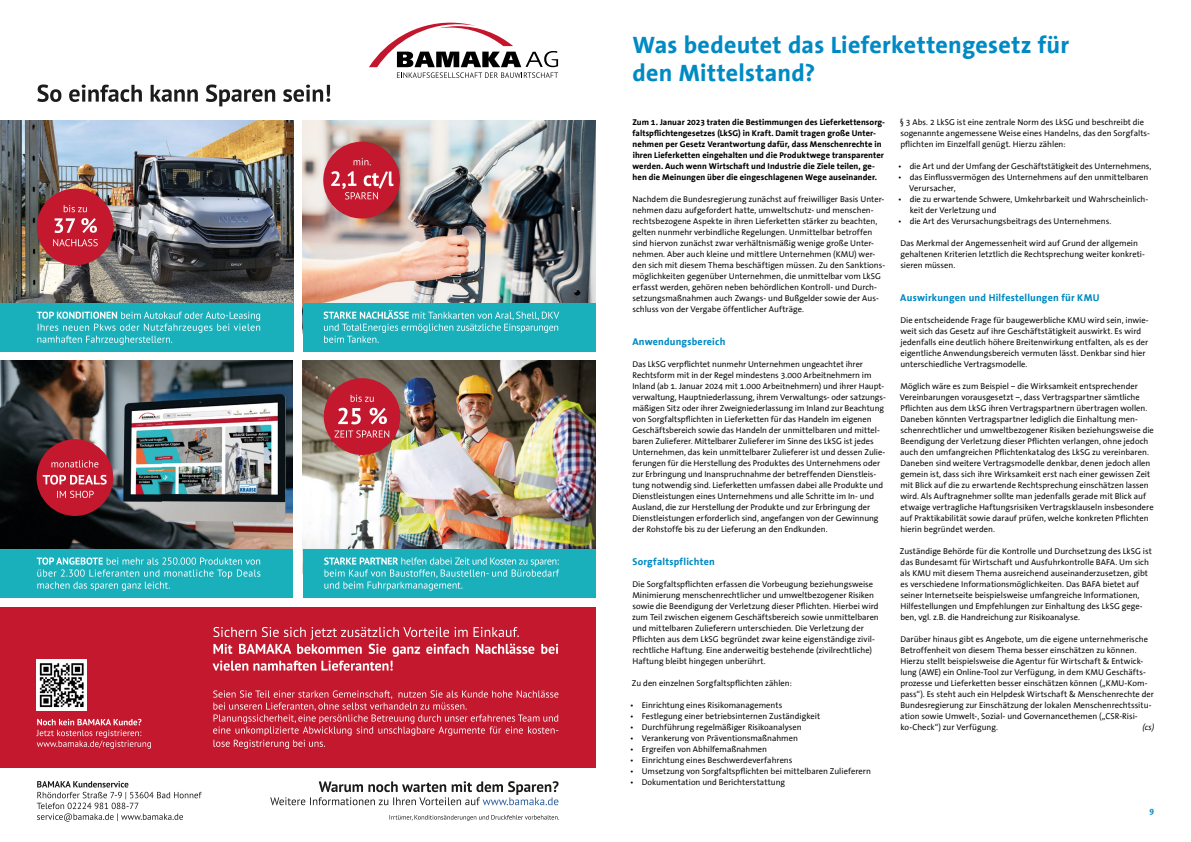
<style>
.page{position:relative;width:1191px;height:842px;background:#fff}
.page>*{position:absolute;margin:0;border:0;box-sizing:border-box;transform-origin:0 0}
.t1{font:700 24px/27.5px "The Sans Office";letter-spacing:.01em;color:#008ac4}
.t2{font:700 10px "The Sans Office";letter-spacing:.02em;color:#008ac4}
.t3{font:8.5px/11px "The Sans Office";color:#000}
.t4{font:700 8.5px/11px "The Sans Office";letter-spacing:.01em;color:#000}
.t5{font:italic 8.5px "The Sans Office";color:#000}
.t6{font:700 8.5px "The Sans Office";color:#008ac4}
</style>
<div class="page">
<img style="left:0;top:120px;width:293px;height:183px">
<img style="left:303px;top:120px;width:292px;height:183px">
<img style="left:0;top:360px;width:293px;height:189px">
<div style="left:0;top:607px;width:595px;height:160px;background:#c3182d"></div>
<svg style="left:369px;top:23px;width:189px;height:55px"></svg>
<svg style="left:37px;top:84px;width:293px;height:22px"></svg>
<svg style="left:37px;top:781px;width:165px;height:41px"></svg>
<svg style="left:389px;top:815px;width:170px;height:6px"></svg>
<svg style="left:213px;top:690px;width:345px;height:59px"></svg>
<svg style="left:212px;top:627px;width:346px;height:44px"></svg>
<svg style="left:36px;top:719px;width:115px;height:30px"></svg>
<img style="left:37px;top:660px;width:50px;height:51px">
<img style="left:303px;top:360px;width:292px;height:189px">
<div style="left:37px;top:189px;width:76px;height:76px;background:#c3182d;border-radius:50%"></div>
<svg style="left:53px;top:239px;width:45px;height:7px"></svg>
<svg style="left:54px;top:218px;width:43px;height:15px"></svg>
<svg style="left:64px;top:205px;width:23px;height:7px"></svg>
<div style="left:37px;top:439px;width:76px;height:77px;background:#c3182d;border-radius:50%"></div>
<svg style="left:57px;top:491px;width:37px;height:7px"></svg>
<svg style="left:43px;top:475px;width:64px;height:10px"></svg>
<svg style="left:52px;top:460px;width:46px;height:7px"></svg>
<div style="left:323px;top:142px;width:77px;height:76px;background:#c3182d;border-radius:50%"></div>
<svg style="left:331px;top:171px;width:62px;height:28px"></svg>
<svg style="left:353px;top:158px;width:18px;height:7px"></svg>
<div style="left:324px;top:378px;width:76px;height:77px;background:#c3182d;border-radius:50%"></div>
<svg style="left:334px;top:430px;width:55px;height:8px"></svg>
<svg style="left:338px;top:408px;width:49px;height:16px"></svg>
<svg style="left:350px;top:395px;width:24px;height:7px"></svg>
<svg style="left:270px;top:781px;width:288px;height:24px"></svg>
<div style="left:0;top:303px;width:293px;height:48px;background:#1ab0bb"></div>
<svg style="left:37px;top:312px;width:223px;height:33px"></svg>
<div style="left:303px;top:303px;width:292px;height:48px;background:#1ab0bb"></div>
<svg style="left:323px;top:310px;width:236px;height:33px"></svg>
<div style="left:0;top:549px;width:293px;height:49px;background:#1ab0bb"></div>
<div style="left:303px;top:549px;width:292px;height:49px;background:#1ab0bb"></div>
<svg style="left:37px;top:557px;width:223px;height:34px"></svg>
<svg style="left:324px;top:557px;width:235px;height:34px"></svg>
<h1 class="t1" style="left:632px;top:32px;width:438px">Was bedeutet das Lieferkettengesetz für den Mittelstand?</h1>
<p class="t3" style="left:900px;top:117px;width:252px">§ 3 Abs. 2 LkSG ist eine zentrale Norm des LkSG und beschreibt die sogenannte angemessene Weise eines Handelns, das den Sorgfalts&shy;pflichten im Einzelfall genügt. Hierzu zählen:</p>
<p class="t3" style="left:898px;top:161px;width:255px">• die Art und der Umfang der Geschäftstätigkeit des Unternehmens,</p>
<p class="t3" style="left:909px;top:172px;width:241px;text-indent:-11px">• das Einflussvermögen des Unternehmens auf den unmittelbaren<br>Verursacher,</p>
<p class="t3" style="left:909px;top:194px;width:240px;text-indent:-12px">• die zu erwartende Schwere, Umkehrbarkeit und Wahrscheinlich&shy;keit der Verletzung und</p>
<p class="t3" style="left:898px;top:216px;width:215px">• die Art des Verursachungsbeitrags des Unternehmens.</p>
<p class="t3" style="left:900px;top:238px;width:246px">Das Merkmal der Angemessenheit wird auf Grund der allgemein gehaltenen Kriterien letztlich die Rechtsprechung weiter konkreti&shy;sieren müssen.</p>
<p class="t2" style="left:900px;top:292px;width:201px">Auswirkungen und Hilfestellungen für KMU</p>
<p class="t3" style="left:900px;top:315px;width:250px">Die entscheidende Frage für baugewerbliche KMU wird sein, inwie&shy;weit sich das Gesetz auf ihre Geschäftstätigkeit auswirkt. Es wird jedenfalls eine deutlich höhere Breitenwirkung entfalten, als es der eigentliche Anwendungsbereich vermuten lässt. Denkbar sind hier unterschiedliche Vertragsmodelle.</p>
<p class="t3" style="left:900px;top:381px;width:255px">Möglich wäre es zum Beispiel – die Wirksamkeit entsprechender Vereinbarungen vorausgesetzt –, dass Vertragspartner sämtliche Pflichten aus dem LkSG ihren Vertragspartnern übertragen wollen.<br>Daneben könnten Vertragspartner lediglich die Einhaltung men&shy;schenrechtlicher und umweltbezogener Risiken beziehungsweise die Beendigung der Verletzung dieser Pflichten verlangen, ohne jedoch auch den umfangreichen Pflichtenkatalog des LkSG zu vereinbaren.<br>Daneben sind weitere Vertragsmodelle denkbar, denen jedoch allen gemein ist, dass sich ihre Wirksamkeit erst nach einer gewissen Zeit mit Blick auf die zu erwartende Rechtsprechung einschätzen lassen wird. Als Auftragnehmer sollte man jedenfalls gerade mit Blick auf etwaige vertragliche Haftungsrisiken Vertragsklauseln insbesondere auf Praktikabilität sowie darauf prüfen, welche konkreten Pflichten hierin begründet werden.</p>
<p class="t3" style="left:900px;top:546px;width:254px">Zuständige Behörde für die Kontrolle und Durchsetzung des LkSG ist das Bundesamt für Wirtschaft und Ausfuhrkontrolle BAFA. Um sich als KMU mit diesem Thema ausreichend auseinanderzusetzen, gibt es verschiedene Informationsmöglichkeiten. Das BAFA bietet auf seiner Internetseite beispielsweise umfangreiche Informationen, Hilfestellungen und Empfehlungen zur Einhaltung des LkSG gege&shy;ben, vgl. z.B. die Handreichung zur Risikoanalyse.</p>
<p class="t3" style="left:900px;top:634px;width:255px">Darüber hinaus gibt es Angebote, um die eigene unternehmerische Betroffenheit von diesem Thema besser einschätzen zu können.<br>Hierzu stellt beispielsweise die Agentur für Wirtschaft &amp; Entwick&shy;lung (AWE) ein Online-Tool zur Verfügung, in dem KMU Geschäfts&shy;prozesse und Lieferketten besser einschätzen können („KMU-Kom&shy;pass“). Es steht auch ein Helpdesk Wirtschaft &amp; Menschenrechte der Bundesregierung zur Einschätzung der lokalen Menschenrechtssitu&shy;ation sowie Umwelt-, Sozial- und Governancethemen („CSR-Risi&shy;ko-Check“) zur Verfügung.</p>
<p class="t4" style="left:632px;top:117px;width:254px">Zum 1. Januar 2023 traten die Bestimmungen des Lieferkettensorg&shy;faltspflichtengesetzes (LkSG) in Kraft. Damit tragen große Unter&shy;nehmen per Gesetz Verantwortung dafür, dass Menschenrechte in ihren Lieferketten eingehalten und die Produktwege transparenter werden. Auch wenn Wirtschaft und Industrie die Ziele teilen, ge&shy;hen die Meinungen über die eingeschlagenen Wege auseinander.</p>
<p class="t3" style="left:632px;top:194px;width:254px">Nachdem die Bundesregierung zunächst auf freiwilliger Basis Unter&shy;nehmen dazu aufgefordert hatte, umweltschutz- und menschen&shy;rechtsbezogene Aspekte in ihren Lieferketten stärker zu beachten, gelten nunmehr verbindliche Regelungen. Unmittelbar betroffen sind hiervon zunächst zwar verhältnismäßig wenige große Unter&shy;nehmen. Aber auch kleine und mittlere Unternehmen (KMU) wer&shy;den sich mit diesem Thema beschäftigen müssen. Zu den Sanktions&shy;möglichkeiten gegenüber Unternehmen, die unmittelbar vom LkSG erfasst werden, gehören neben behördlichen Kontroll- und Durch&shy;setzungsmaßnahmen auch Zwangs- und Bußgelder sowie der Aus&shy;schluss von der Vergabe öffentlicher Aufträge.</p>
<p class="t2" style="left:632px;top:336px;width:95px">Anwendungsbereich</p>
<p class="t3" style="left:632px;top:359px;width:255px">Das LkSG verpflichtet nunmehr Unternehmen ungeachtet ihrer Rechtsform mit in der Regel mindestens 3.000 Arbeitnehmern im Inland (ab 1. Januar 2024 mit 1.000 Arbeitnehmern) und ihrer Haupt&shy;verwaltung, Hauptniederlassung, ihrem Verwaltungs- oder satzungs&shy;mäßigen Sitz oder ihrer Zweigniederlassung im Inland zur Beachtung von Sorgfaltspflichten in Lieferketten für das Handeln im eigenen Geschäftsbereich sowie das Handeln der unmittelbaren und mittel&shy;baren Zulieferer. Mittelbarer Zulieferer im Sinne des LkSG ist jedes Unternehmen, das kein unmittelbarer Zulieferer ist und dessen Zulie&shy;ferungen für die Herstellung des Produktes des Unternehmens oder zur Erbringung und Inanspruchnahme der betreffenden Dienstleis&shy;tung notwendig sind. Lieferketten umfassen dabei alle Produkte und Dienstleistungen eines Unternehmens und alle Schritte im In- und Ausland, die zur Herstellung der Produkte und zur Erbringung der Dienstleistungen erforderlich sind, angefangen von der Gewinnung der Rohstoffe bis zu der Lieferung an den Endkunden.</p>
<p class="t2" style="left:632px;top:556px;width:84px">Sorgfaltspflichten</p>
<p class="t3" style="left:632px;top:579px;width:248px">Die Sorgfaltspflichten erfassen die Vorbeugung beziehungsweise Minimierung menschenrechtlicher und umweltbezogener Risiken sowie die Beendigung der Verletzung dieser Pflichten. Hierbei wird zum Teil zwischen eigenem Geschäftsbereich sowie unmittelbaren und mittelbaren Zulieferern unterschieden. Die Verletzung der Pflichten aus dem LkSG begründet zwar keine eigenständige zivil&shy;rechtliche Haftung. Eine anderweitig bestehende (zivilrechtliche)<br>Haftung bleibt hingegen unberührt.</p>
<p class="t3" style="left:632px;top:678px;width:161px">Zu den einzelnen Sorgfaltspflichten zählen:</p>
<p class="t3" style="left:630px;top:700px;width:154px">• Einrichtung eines Risikomanagements</p>
<p class="t3" style="left:630px;top:711px;width:192px">• Festlegung einer betriebsinternen Zuständigkeit</p>
<p class="t3" style="left:630px;top:722px;width:173px">• Durchführung regelmäßiger Risikoanalysen</p>
<p class="t3" style="left:630px;top:733px;width:169px">• Verankerung von Präventionsmaßnahmen</p>
<p class="t3" style="left:630px;top:744px;width:139px">• Ergreifen von Abhilfemaßnahmen</p>
<p class="t3" style="left:630px;top:755px;width:164px">• Einrichtung eines Beschwerdeverfahrens</p>
<p class="t3" style="left:630px;top:766px;width:242px">• Umsetzung von Sorgfaltspflichten bei mittelbaren Zulieferern</p>
<p class="t3" style="left:630px;top:777px;width:157px">• Dokumentation und Berichterstattung</p>
<p class="t5" style="left:1142px;top:723px;width:13px">(cs)</p>
<p class="t6" style="left:1149px;top:806px;width:6px">9</p>
</div>
